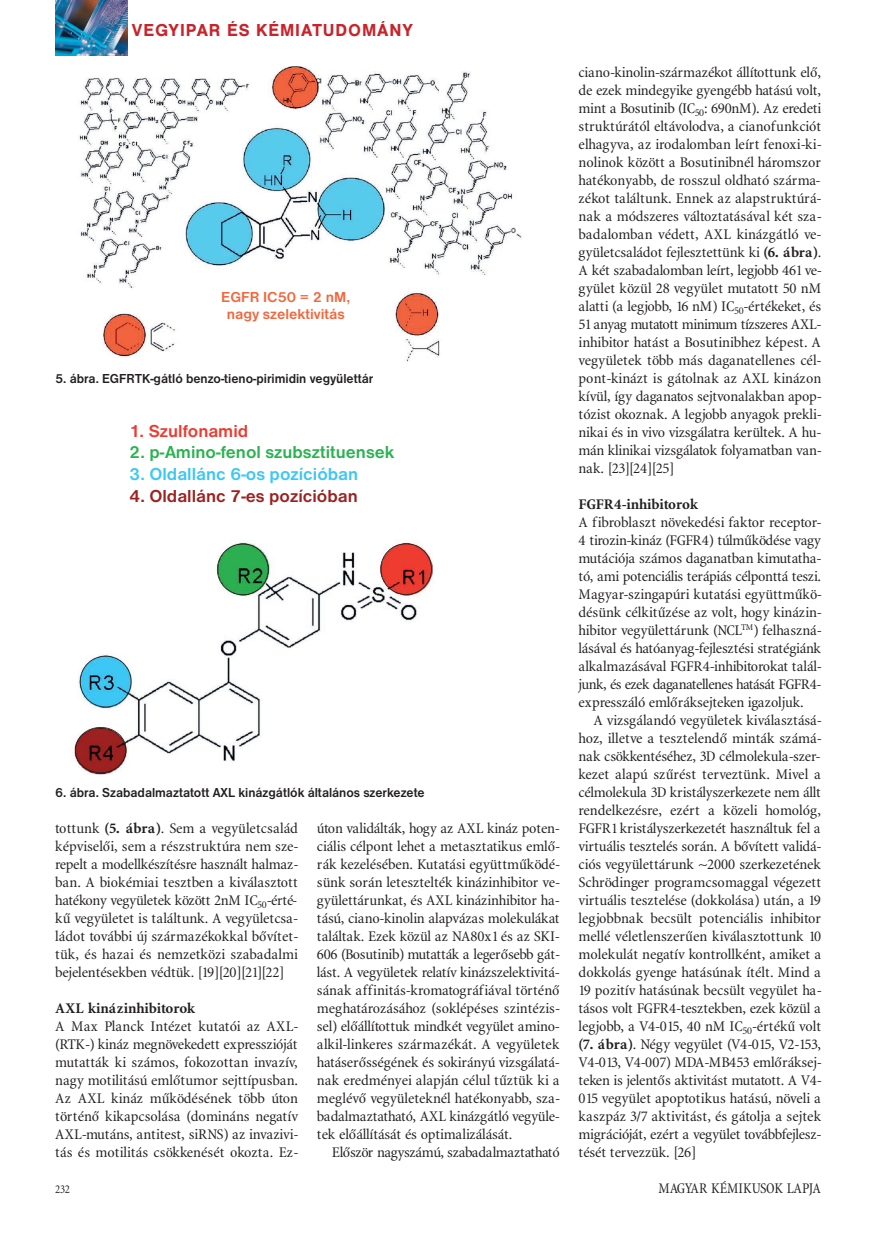
<style>
.page{position:relative;width:872px;height:1233px;background:#fff}
.page>*{position:absolute;margin:0;border:0;box-sizing:border-box;transform-origin:0 0}
.t1{font:700 18px "Nimbus San DEE";color:#2ab350}
.t2{font:700 18px "Nimbus San DEE";color:#3bc7f4}
.t3{font:700 18px "Nimbus San DEE";color:#9c2120}
.t4{font:500 18px "Nimbus San No 5 TEE";letter-spacing:.05em;color:#c8242b}
.t5{font:700 18px "Nimbus San DEE";color:#ee3b31}
.t6{font:15px/18px "Minion Cn PFL";color:#231f20;text-align:justify;scale:1.1 1}
.t7{font:700 15px "Minion Cn PFL";color:#231f20;scale:1.1 1}
.t8{font:700 15px/16.5px "Nimbus San DEE";color:#f2673d;text-align:center}
.t9{font:15px "Minion Cn PFL";color:#231f20}
.t10{font:700 13.5px "Nimbus San DEE";color:#231f20;scale:.95 1}
.t11{font:12px "Minion Cn PFL";color:#231f20}
.s1{font-weight:700}
</style>
<div class="page">
<img style="left:79px;top:66px;width:443px;height:296px">
<img style="left:71px;top:542px;width:362px;height:233px">
<img style="left:55px;top:0;width:73px;height:55px">
<svg style="left:380px;top:543px;width:52px;height:52px"></svg>
<svg style="left:217px;top:544px;width:51px;height:51px;background:#4da967"></svg>
<svg style="left:80px;top:656px;width:51px;height:51px"></svg>
<svg style="left:75px;top:727px;width:51px;height:46px"></svg>
<p class="t4" style="left:132px;top:24px;width:282px">VEGYIPAR ÉS KÉMIATUDOMÁNY</p>
<p class="t8" style="left:221px;top:290px;width:130px">EGFR IC50 = 2 nM, nagy szelektivitás</p>
<p class="t10" style="left:55px;top:374px;width:336px">5. ábra. EGFRTK-gátló benzo-tieno-pirimidin vegyülettár</p>
<p class="t5" style="left:129px;top:425px;width:121px">1. Szulfonamid</p>
<p class="t1" style="left:129px;top:446px;width:267px">2. p-Amino-fenol szubsztituensek</p>
<p class="t2" style="left:129px;top:468px;width:230px">3. Oldallánc 6-os pozícióban</p>
<p class="t3" style="left:129px;top:490px;width:230px">4. Oldallánc 7-es pozícióban</p>
<p class="t10" style="left:55px;top:788px;width:390px">6. ábra. Szabadalmaztatott AXL kinázgátlók általános szerkezete</p>
<p class="t6" style="left:55px;top:820px;width:222px">tottunk <span class="s1">(5. ábra)</span>. Sem a vegyületcsalád képviselői, sem a részstruktúra nem sze&shy;repelt a modellkészítésre használt halmaz&shy;ban. A biokémiai tesztben a kiválasztott hatékony vegyületek között 2nM IC<sub>50</sub>-érté&shy;kű vegyületet is találtunk. A vegyületcsa&shy;ládot további új származékokkal bővítet&shy;tük, és hazai és nemzetközi szabadalmi bejelentésekben védtük. [19][20][21][22]</p>
<p class="t7" style="left:55px;top:1002px;width:129px">AXL kinázinhibitorok</p>
<p class="t6" style="left:55px;top:1018px;width:222px">A Max Planck Intézet kutatói az AXL-(RTK-) kináz megnövekedett expresszióját mutatták ki számos, fokozottan invazív, nagy motilitású emlőtumor sejttípusban.<br>Az AXL kináz működésének több úton történő kikapcsolása (domináns negatív AXL-mutáns, antitest, siRNS) az invazivi&shy;tás és motilitás csökkenését okozta. Ez-</p>
<p class="t6" style="left:317px;top:820px;width:222px">úton validálták, hogy az AXL kináz poten&shy;ciális célpont lehet a metasztatikus emlő&shy;rák kezelésében. Kutatási együttműködé&shy;sünk során letesztelték kinázinhibitor ve&shy;gyülettárunkat, és AXL kinázinhibitor ha&shy;tású, ciano-kinolin alapvázas molekulákat találtak. Ezek közül az NA80x1 és az SKI-606 (Bosutinib) mutatták a legerősebb gát&shy;lást. A vegyületek relatív kinázszelektivitá&shy;sának affinitás-kromatográfiával történő meghatározásához (soklépéses szintézis&shy;sel) előállítottuk mindkét vegyület amino&shy;alkil-linkeres származékát. A vegyületek hatáserősségének és sokirányú vizsgálatá&shy;nak eredményei alapján célul tűztük ki a meglévő vegyületeknél hatékonyabb, sza&shy;badalmaztatható, AXL kinázgátló vegyüle&shy;tek előállítását és optimalizálását.</p>
<p class="t6" style="left:332px;top:1144px;width:208px">Először nagyszámú, szabadalmaztatható</p>
<p class="t6" style="left:578px;top:64px;width:222px">ciano-kinolin-származékot állítottunk elő, de ezek mindegyike gyengébb hatású volt, mint a Bosutinib (IC<sub>50</sub>: 690nM). Az eredeti struktúrától eltávolodva, a cianofunkciót elhagyva, az irodalomban leírt fenoxi-ki&shy;nolinok között a Bosutinibnél háromszor hatékonyabb, de rosszul oldható szárma&shy;zékot találtunk. Ennek az alapstruktúrá&shy;nak a módszeres változtatásával két sza&shy;badalomban védett, AXL kinázgátló ve&shy;gyületcsaládot fejlesztettünk ki <span class="s1">(6. ábra)</span>.<br>A két szabadalomban leírt, legjobb 461 ve&shy;gyület közül 28 vegyület mutatott 50 nM alatti (a legjobb, 16 nM) IC<sub>50</sub>-értékeket, és 51 anyag mutatott minimum tízszeres AXL&shy;inhibitor hatást a Bosutinibhez képest. A vegyületek több más daganatellenes cél&shy;pont-kinázt is gátolnak az AXL kinázon kívül, így daganatos sejtvonalakban apop&shy;tózist okoznak. A legjobb anyagok prekli&shy;nikai és in vivo vizsgálatra kerültek. A hu&shy;mán klinikai vizsgálatok folyamatban van&shy;nak. [23][24][25]</p>
<p class="t7" style="left:578px;top:498px;width:110px">FGFR4-inhibitorok</p>
<p class="t6" style="left:578px;top:514px;width:222px">A fibroblaszt növekedési faktor receptor-4 tirozin-kináz (FGFR4) túlműködése vagy mutációja számos daganatban kimutatha&shy;tó, ami potenciális terápiás célponttá teszi.<br>Magyar-szingapúri kutatási együttműkö&shy;désünk célkitűzése az volt, hogy kinázin&shy;hibitor vegyülettárunk (NCL<sup>TM</sup>) felhaszná&shy;lásával és hatóanyag-fejlesztési stratégiánk alkalmazásával FGFR4-inhibitorokat talál&shy;junk, és ezek daganatellenes hatását FGFR4- expresszáló emlőráksejteken igazoljuk.</p>
<p class="t6" style="left:578px;top:712px;width:222px;text-indent:15px">A vizsgálandó vegyületek kiválasztásá&shy;hoz, illetve a tesztelendő minták számá&shy;nak csökkentéséhez, 3D célmolekula-szer&shy;kezet alapú szűrést terveztünk. Mivel a célmolekula 3D kristályszerkezete nem állt rendelkezésre, ezért a közeli homológ, FGFR1 kristályszerkezetét használtuk fel a virtuális tesztelés során. A bővített validá&shy;ciós vegyülettárunk ~2000 szerkezetének Schrödinger programcsomaggal végezett virtuális tesztelése (dokkolása) után, a 19 legjobbnak becsült potenciális inhibitor mellé véletlenszerűen kiválasztottunk 10 molekulát negatív kontrollként, amiket a dokkolás gyenge hatásúnak ítélt. Mind a 19 pozitív hatásúnak becsült vegyület ha&shy;tásos volt FGFR4-tesztekben, ezek közül a legjobb, a V4-015, 40 nM IC<sub>50</sub>-értékű volt <span class="s1">(7. ábra)</span>. Négy vegyület (V4-015, V2-153, V4-013, V4-007) MDA-MB453 emlőráksej&shy;teken is jelentős aktivitást mutatott. A V4- 015 vegyület apoptotikus hatású, növeli a kaszpáz 3/7 aktivitást, és gátolja a sejtek migrációját, ezért a vegyület továbbfejlesz&shy;tését tervezzük. [26]</p>
<p class="t11" style="left:55px;top:1184px;width:16px">232</p>
<p class="t9" style="left:658px;top:1182px;width:164px">MAGYAR KÉMIKUSOK LAPJA</p>
</div>
